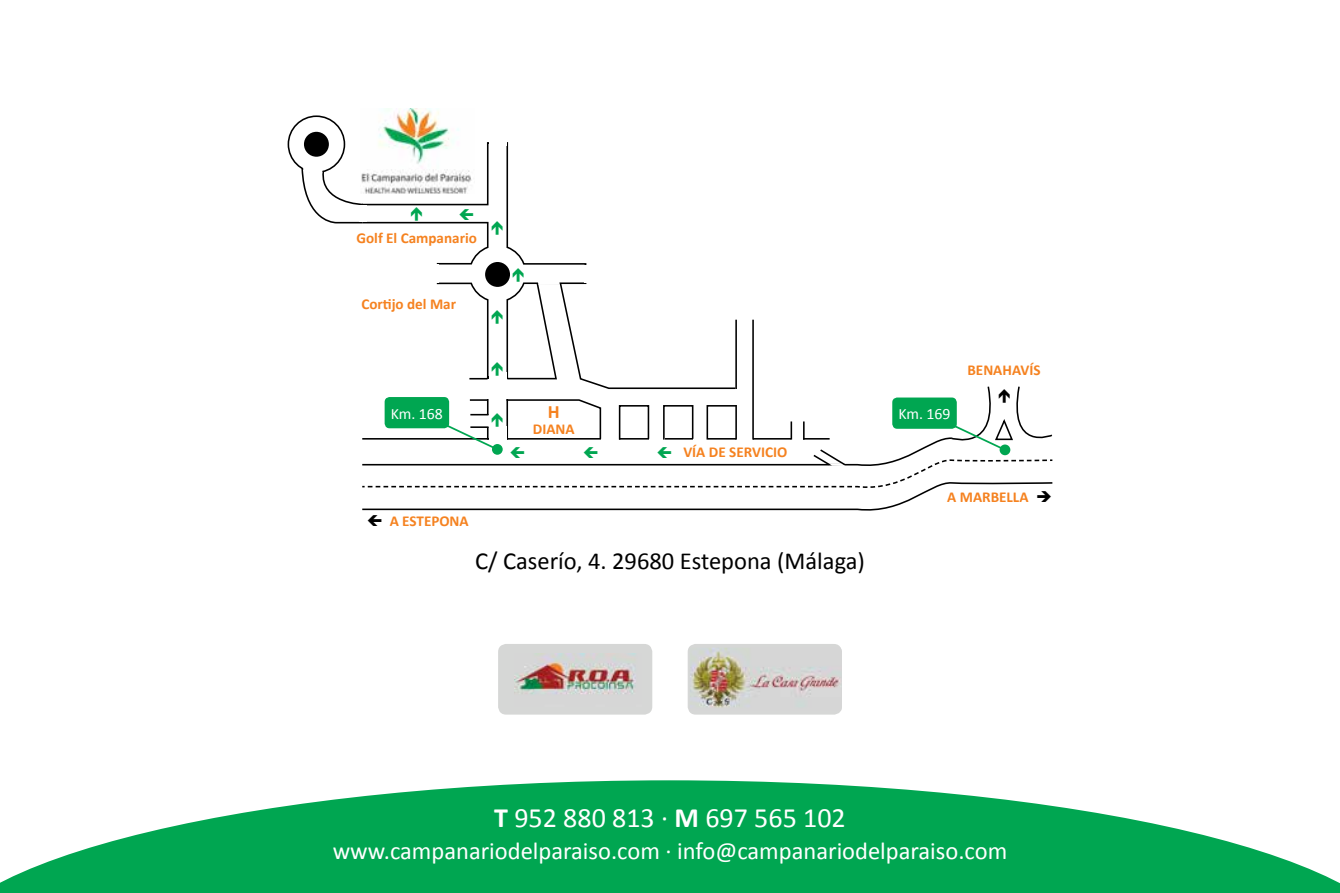
<style>
.page{position:relative;width:1340px;height:893px;background:#fff}
.page>*{position:absolute;margin:0;border:0;box-sizing:border-box;transform-origin:0 0}
.t1{font:28px "Calibri";color:#fff}
.t2{font:24.5px "Calibri";color:#fff}
.t3{font:24.5px "Calibri";color:#000}
.t4{font:700 18.9px "Calibri";color:#f58220}
.t5{font:15.75px "Calibri";color:#fff}
.t6{font:700 15.05px "Calibri";color:#f58220}
.s1{font-weight:700}
</style>
<div class="page">
<svg style="left:0;top:780px;width:1339px;height:113px;fill:#00a651"></svg>
<div style="left:287px;top:115px;width:58px;height:58px;border:2px solid #000;border-radius:50%"></div>
<div style="left:304px;top:132px;width:25px;height:25px;background:#000;border-radius:50%"></div>
<svg style="left:300px;top:166px;width:61px;height:58px"></svg>
<svg style="left:361px;top:142px;width:226px;height:126px"></svg>
<div style="left:584px;top:265px;width:6px;height:17px;background:#fff"></div>
<div style="left:429px;top:265px;width:10px;height:18px;background:#fff"></div>
<div style="left:359px;top:205px;width:7px;height:17px;background:#fff"></div>
<div style="left:488px;top:140px;width:18px;height:6px;background:#fff"></div>
<div style="left:687px;top:644px;width:154px;height:71px;background:#d6d7d6;border-radius:8px"></div>
<img style="left:690px;top:648px;width:151px;height:63px">
<div style="left:498px;top:644px;width:154px;height:71px;background:#d6d7d6;border-radius:8px"></div>
<img style="left:514px;top:654px;width:122px;height:40px">
<img style="left:360px;top:109px;width:114px;height:84px">
<svg style="left:492px;top:221px;width:11px;height:14px"></svg>
<svg style="left:362px;top:268px;width:691px;height:243px"></svg>
<svg style="left:411px;top:207px;width:11px;height:14px"></svg>
<svg style="left:459px;top:209px;width:14px;height:11px"></svg>
<p class="t6" style="left:356px;top:229px;width:122px">Golf El Campanario</p>
<p class="t6" style="left:361px;top:295px;width:96px">Cortijo del Mar</p>
<p class="t4" style="left:548px;top:400px;width:13px">H</p>
<p class="t5" style="left:391px;top:404px;width:54px">Km. 168</p>
<p class="t5" style="left:898px;top:404px;width:54px">Km. 169</p>
<p class="t6" style="left:533px;top:419px;width:24px">DIANA</p>
<p class="t6" style="left:683px;top:443px;width:104px">VÍA DE SERVICIO</p>
<p class="t6" style="left:967px;top:360px;width:74px">BENAHAVÍS</p>
<p class="t6" style="left:390px;top:512px;width:61px">A ESTEPONA</p>
<h2 class="t3" style="left:475px;top:546px;width:391px">C/ Caserío, 4. 29680 Estepona (Málaga)</h2>
<p class="t6" style="left:947px;top:488px;width:68px">A MARBELLA</p>
<h1 class="t1" style="left:494px;top:800px;width:353px"><span class="s1">T</span> 952 880 813 · <span class="s1">M</span> 697 565 102</h1>
<h2 class="t2" style="left:333px;top:835px;width:676px">www.campanariodelparaiso.com · info@campanariodelparaiso.com</h2>
</div>
